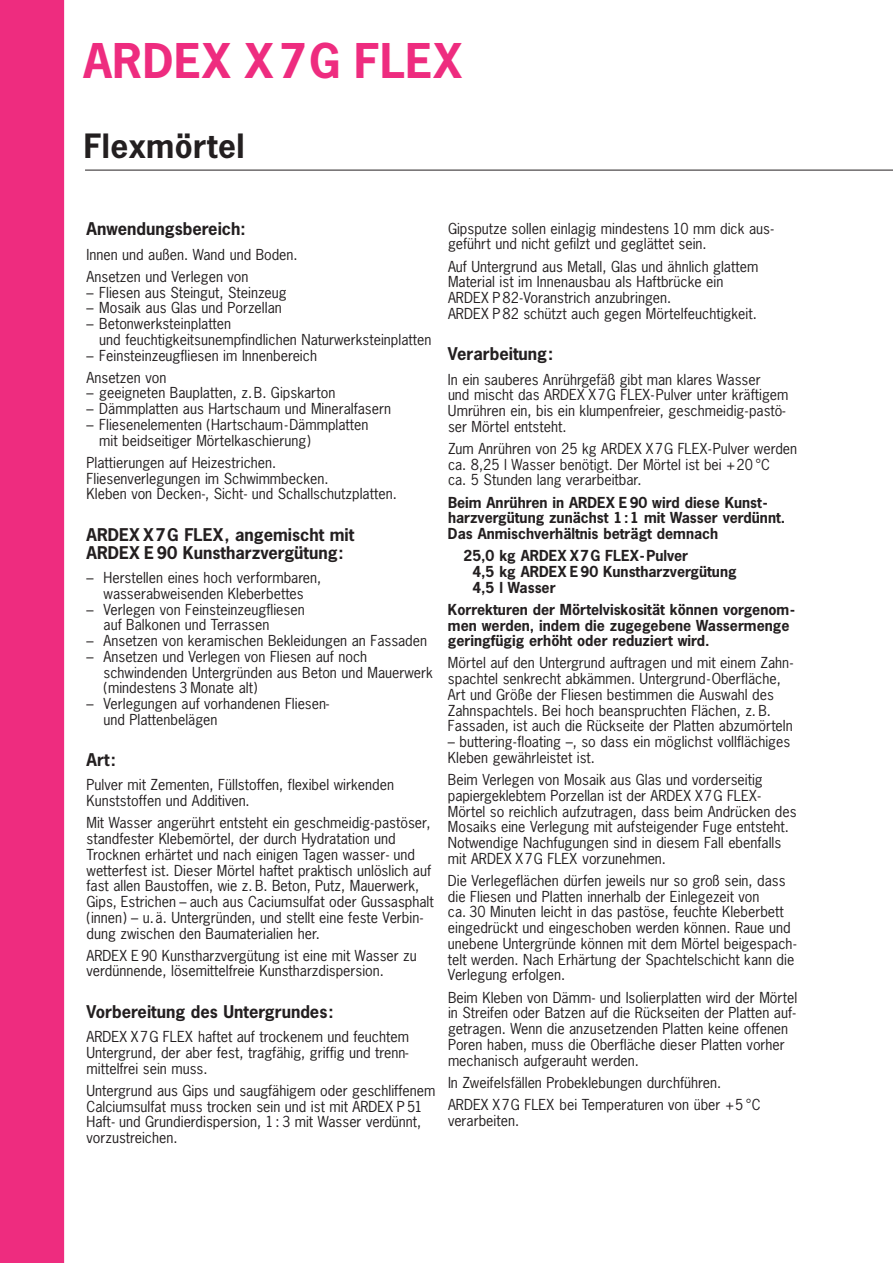
<style>
.page{position:relative;width:893px;height:1263px;background:#fff}
.page>*{position:absolute;margin:0;border:0;box-sizing:border-box;transform-origin:0 0}
.t1{font:700 45px "News Gothic";letter-spacing:.01em;color:#ee2c7f}
.t2{font:700 31.5px "News Gothic";letter-spacing:.01em;color:#231f20}
.t3{font:700 16.5px/18px "News Gothic";color:#231f20}
.t4{font:14.25px/15.8px "News Gothic";color:#231f20}
.t5{font:700 14.25px/15.8px "News Gothic";color:#231f20}
</style>
<div class="page">
<div style="left:0;top:0;width:64px;height:1263px;background:#ee2c7f"></div>
<hr style="left:85px;top:170px;width:808px;height:1px;background:#231f20">
<h1 class="t1" style="left:84px;top:36px;width:380px">ARDEX X7G FLEX</h1>
<h2 class="t2" style="left:84px;top:129px;width:162px">Flexmörtel</h2>
<p class="t3" style="left:87px;top:221px;width:161px">Anwendungsbereich:</p>
<p class="t4" style="left:87px;top:244px;width:213px;line-height:22.2px">Innen und außen. Wand und Boden.<br>Ansetzen und Verlegen von</p>
<p class="t4" style="left:87px;top:285px;width:202px">– Fliesen aus Steingut, Steinzeug</p>
<p class="t4" style="left:87px;top:301px;width:197px">– Mosaik aus Glas und Porzellan</p>
<p class="t4" style="left:99px;top:316px;width:334px;text-indent:-13px">– Betonwerksteinplatten<br>und feuchtigkeitsunempfindlichen Naturwerksteinplatten</p>
<p class="t4" style="left:87px;top:345px;width:232px;line-height:22.2px">– Feinsteinzeugfliesen im Innenbereich<br>Ansetzen von</p>
<p class="t4" style="left:87px;top:386px;width:250px">– geeigneten Bauplatten, z.B. Gipskarton</p>
<p class="t4" style="left:87px;top:401px;width:306px">– Dämmplatten aus Hartschaum und Mineralfasern</p>
<p class="t4" style="left:99px;top:417px;width:271px;text-indent:-13px">– Fliesenelementen (Hartschaum-Dämmplatten mit beidseitiger Mörtelkaschierung)</p>
<p class="t4" style="left:87px;top:455px;width:312px">Plattierungen auf Heizestrichen.<br>Fliesenverlegungen im Schwimmbecken.<br>Kleben von Decken-, Sicht- und Schallschutzplatten.</p>
<p class="t3" style="left:87px;top:526px;width:269px">ARDEX X7G FLEX, angemischt mit<br>ARDEX E 90 Kunstharzvergütung:</p>
<p class="t4" style="left:87px;top:570px;width:236px;text-align:center">– Herstellen eines hoch verformbaren, wasserabweisenden Kleberbettes</p>
<p class="t4" style="left:104px;top:602px;width:203px;text-indent:-17px">– Verlegen von Feinsteinzeugfliesen auf Balkonen und Terrassen</p>
<p class="t4" style="left:87px;top:633px;width:342px">– Ansetzen von keramischen Bekleidungen an Fassaden</p>
<p class="t4" style="left:104px;top:649px;width:331px;text-indent:-17px">– Ansetzen und Verlegen von Fliesen auf noch schwindenden Untergründen aus Beton und Mauerwerk (mindestens 3 Monate alt)</p>
<p class="t4" style="left:104px;top:696px;width:227px;text-indent:-17px">– Verlegungen auf vorhandenen Fliesen&shy;und Plattenbelägen</p>
<p class="t3" style="left:87px;top:751px;width:31px">Art:</p>
<p class="t4" style="left:87px;top:778px;width:309px">Pulver mit Zementen, Füllstoffen, flexibel wirkenden<br>Kunststoffen und Additiven.</p>
<p class="t4" style="left:87px;top:815px;width:349px">Mit Wasser angerührt entsteht ein geschmeidig-pastöser, standfester Klebemörtel, der durch Hydratation und Trocknen erhärtet und nach einigen Tagen wasser- und wetterfest ist. Dieser Mörtel haftet praktisch unlöslich auf fast allen Baustoffen, wie z. B. Beton, Putz, Mauerwerk, Gips, Estrichen – auch aus Caciumsulfat oder Gussasphalt (innen) – u.ä. Untergründen, und stellt eine feste Verbin&shy;dung zwischen den Baumaterialien her.</p>
<p class="t4" style="left:87px;top:948px;width:332px">ARDEX E90 Kunstharzvergütung ist eine mit Wasser zu verdünnende, lösemittelfreie Kunstharzdispersion.</p>
<p class="t3" style="left:87px;top:1003px;width:249px">Vorbereitung des Untergrundes:</p>
<p class="t4" style="left:87px;top:1029px;width:324px;text-align:justify">ARDEX X7G FLEX haftet auf trockenem und feuchtem Untergrund, der aber fest, tragfähig, griffig und trenn&shy;mittelfrei sein muss.</p>
<p class="t4" style="left:87px;top:1083px;width:350px">Untergrund aus Gips und saugfähigem oder geschliffenem Calciumsulfat muss trocken sein und ist mit ARDEX P51<br>Haft- und Grundierdispersion, 1: 3 mit Wasser verdünnt, vorzustreichen.</p>
<p class="t4" style="left:448px;top:221px;width:327px">Gipsputze sollen einlagig mindestens 10 mm dick aus&shy;geführt und nicht gefilzt und geglättet sein.</p>
<p class="t4" style="left:448px;top:259px;width:312px">Auf Untergrund aus Metall, Glas und ähnlich glattem Material ist im Innenausbau als Haftbrücke ein ARDEX P82-Voranstrich anzubringen.<br>ARDEX P82 schützt auch gegen Mörtelfeuchtigkeit.</p>
<p class="t3" style="left:448px;top:346px;width:107px">Verarbeitung:</p>
<p class="t4" style="left:448px;top:372px;width:342px">In ein sauberes Anrührgefäß gibt man klares Wasser<br>und mischt das ARDEX X7G FLEX-Pulver unter kräftigem Umrühren ein, bis ein klumpenfreier, geschmeidig-pastö&shy;ser Mörtel entsteht.</p>
<p class="t4" style="left:448px;top:441px;width:351px">Zum Anrühren von 25 kg ARDEX X7G FLEX-Pulver werden ca. 8,25 l Wasser benötigt. Der Mörtel ist bei +20 °C<br>ca. 5 Stunden lang verarbeitbar.</p>
<p class="t5" style="left:448px;top:495px;width:339px">Beim Anrühren in ARDEX E 90 wird diese Kunst&shy;harzvergütung zunächst 1:1 mit Wasser verdünnt.<br>Das Anmischverhältnis beträgt demnach</p>
<p class="t5" style="left:472px;top:548px;width:266px;text-indent:-9px">25,0 kg ARDEX X7G FLEX-Pulver<br>4,5 kg ARDEX E 90 Kunstharzvergütung<br>4,5 l Wasser</p>
<p class="t5" style="left:448px;top:602px;width:349px">Korrekturen der Mörtelviskosität können vorgenom&shy;men werden, indem die zugegebene Wassermenge geringfügig erhöht oder reduziert wird.</p>
<p class="t4" style="left:448px;top:656px;width:346px">Mörtel auf den Untergrund auftragen und mit einem Zahn&shy;spachtel senkrecht abkämmen. Untergrund-Oberfläche, Art und Größe der Fliesen bestimmen die Auswahl des Zahnspachtels. Bei hoch beanspruchten Flächen, z. B.<br>Fassaden, ist auch die Rückseite der Platten abzumörteln</p>
<p class="t4" style="left:448px;top:734px;width:344px">– buttering-floating –, so dass ein möglichst vollflächiges<br>Kleben gewährleistet ist.</p>
<p class="t4" style="left:448px;top:772px;width:350px">Beim Verlegen von Mosaik aus Glas und vorderseitig papiergeklebtem Porzellan ist der ARDEX X7G FLEX-Mörtel so reichlich aufzutragen, dass beim Andrücken des Mosaiks eine Verlegung mit aufsteigender Fuge entsteht.<br>Notwendige Nachfugungen sind in diesem Fall ebenfalls mit ARDEX X7G FLEX vorzunehmen.</p>
<p class="t4" style="left:448px;top:873px;width:350px">Die Verlegeflächen dürfen jeweils nur so groß sein, dass die Fliesen und Platten innerhalb der Einlegezeit von<br>ca. 30 Minuten leicht in das pastöse, feuchte Kleberbett eingedrückt und eingeschoben werden können. Raue und unebene Untergründe können mit dem Mörtel beigespach&shy;telt werden. Nach Erhärtung der Spachtelschicht kann die Verlegung erfolgen.</p>
<p class="t4" style="left:448px;top:990px;width:351px">Beim Kleben von Dämm- und Isolierplatten wird der Mörtel in Streifen oder Batzen auf die Rückseiten der Platten auf&shy;getragen. Wenn die anzusetzenden Platten keine offenen Poren haben, muss die Oberfläche dieser Platten vorher mechanisch aufgerauht werden.</p>
<p class="t4" style="left:448px;top:1072px;width:314px;line-height:22.2px">In Zweifelsfällen Probeklebungen durchführen.<br>ARDEX X7G FLEX bei Temperaturen von über +5 °C</p>
<p class="t4" style="left:448px;top:1113px;width:73px">verarbeiten.</p>
</div>
